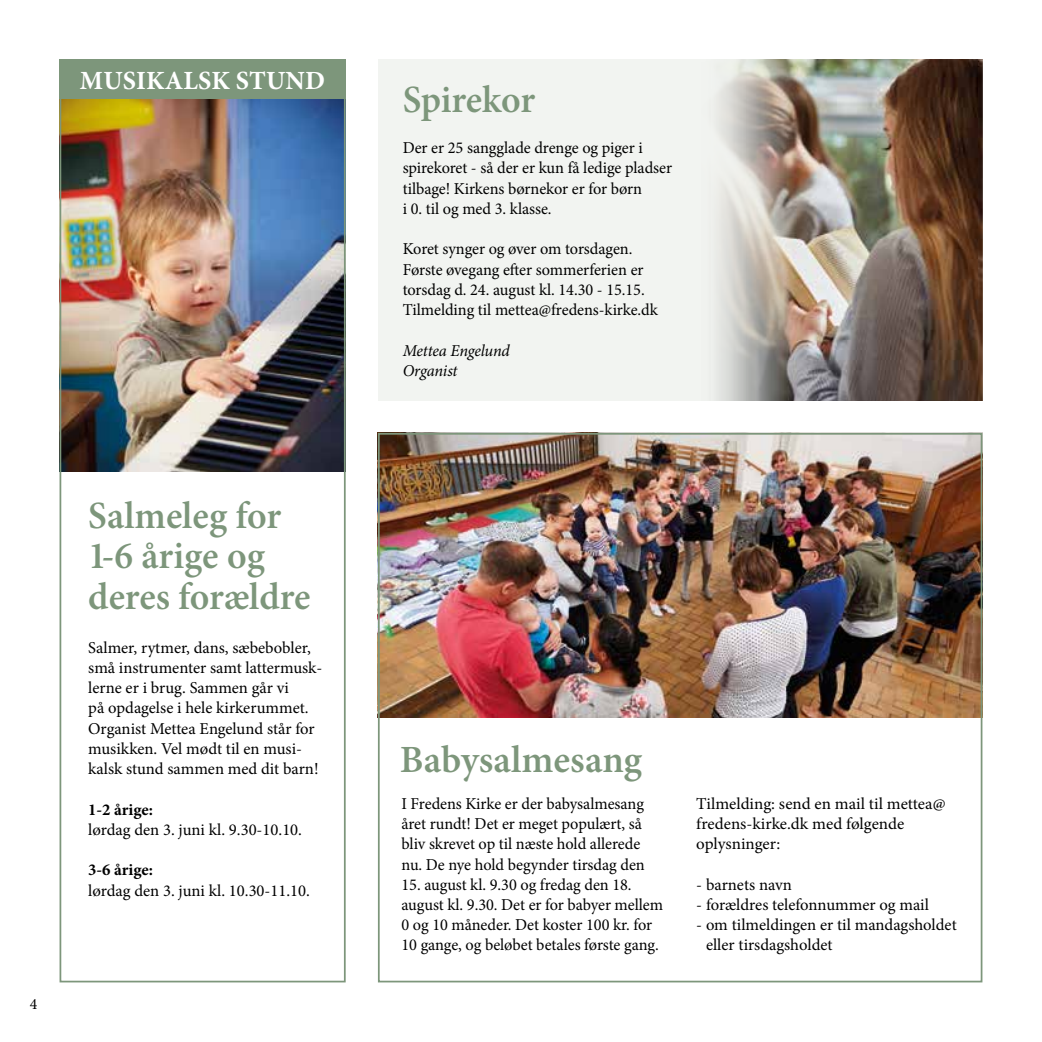
<style>
.page{position:relative;width:1042px;height:1042px;background:#fff}
.page>*{position:absolute;margin:0;border:0;box-sizing:border-box;transform-origin:0 0}
.t1{font:600 38.5px/40.2px "Minion Pro";color:#7d967b}
.t2{font:700 26.25px "Minion Pro";letter-spacing:.01em;color:#fff}
.t3{font:16.62px/20.3px "Minion Pro";letter-spacing:-.005em;color:#000}
.t4{font:italic 16.62px/20.3px "Minion Pro";letter-spacing:-.015em;color:#000}
.t5{font:700 16.62px "Minion Pro";color:#000}
.t6{font:15.75px "Minion Pro";color:#000}
</style>
<div class="page">
<div style="left:378px;top:60px;width:604px;height:341px;background:#f2f4f1"></div>
<img style="left:63px;top:99px;width:280px;height:372px">
<div style="left:60px;top:60px;width:286px;height:39px;background:#7d967b"></div>
<div style="left:60px;top:60px;width:286px;height:922px;border:2px solid #7d967b"></div>
<img style="left:381px;top:436px;width:598px;height:281px">
<div style="left:378px;top:433px;width:604px;height:549px;border:2px solid #7d967b"></div>
<img style="left:716px;top:60px;width:266px;height:341px">
<h2 class="t2" style="left:80px;top:62px;width:247px">MUSIKALSK STUND</h2>
<p class="t6" style="left:30px;top:993px;width:9px">4</p>
<h1 class="t1" style="left:88px;top:497px;width:224px">Salmeleg for<br>1-6 årige og deres forældre</h1>
<p class="t3" style="left:88px;top:637px;width:236px">Salmer, rytmer, dans, sæbebobler, små instrumenter samt lattermusk&shy;lerne er i brug. Sammen går vi<br>på opdagelse i hele kirkerummet.<br>Organist Mettea Engelund står for musikken. Vel mødt til en musi&shy;kalsk stund sammen med dit barn!</p>
<p class="t5" style="left:88px;top:797px;width:66px">1-2 årige:</p>
<p class="t3" style="left:88px;top:819px;width:215px">lørdag den 3. juni kl. 9.30-10.10.</p>
<p class="t5" style="left:88px;top:858px;width:66px">3-6 årige:</p>
<p class="t3" style="left:88px;top:880px;width:223px">lørdag den 3. juni kl. 10.30-11.10.</p>
<h1 class="t1" style="left:403px;top:81px;width:134px">Spirekor</h1>
<p class="t3" style="left:403px;top:138px;width:271px">Der er 25 sangglade drenge og piger i spirekoret - så der er kun få ledige pladser tilbage! Kirkens børnekor er for børn<br>i 0. til og med 3. klasse.</p>
<p class="t3" style="left:403px;top:239px;width:257px">Koret synger og øver om torsdagen.<br>Første øvegang efter sommerferien er torsdag d. 24. august kl. 14.30 - 15.15.<br>Tilmelding til mettea@fredens-kirke.dk</p>
<p class="t4" style="left:403px;top:340px;width:109px">Mettea Engelund<br>Organist</p>
<h1 class="t1" style="left:400px;top:741px;width:244px">Babysalmesang</h1>
<p class="t3" style="left:401px;top:793px;width:245px">I Fredens Kirke er der babysalmesang året rundt! Det er meget populært, så bliv skrevet op til næste hold allerede nu. De nye hold begynder tirsdag den</p>
<p class="t3" style="left:401px;top:874px;width:263px">15. august kl. 9.30 og fredag den 18. august kl. 9.30. Det er for babyer mellem 0 og 10 måneder. Det koster 100 kr. for 10 gange, og beløbet betales første gang.</p>
<p class="t3" style="left:696px;top:793px;width:251px">Tilmelding: send en mail til mettea@ fredens-kirke.dk med følgende oplysninger:</p>
<p class="t3" style="left:696px;top:874px;width:97px">- barnets navn</p>
<p class="t3" style="left:696px;top:894px;width:234px">- forældres telefonnummer og mail</p>
<p class="t3" style="left:706px;top:915px;width:252px;text-indent:-10px">- om tilmeldingen er til mandagsholdet eller tirsdagsholdet</p>
</div>
